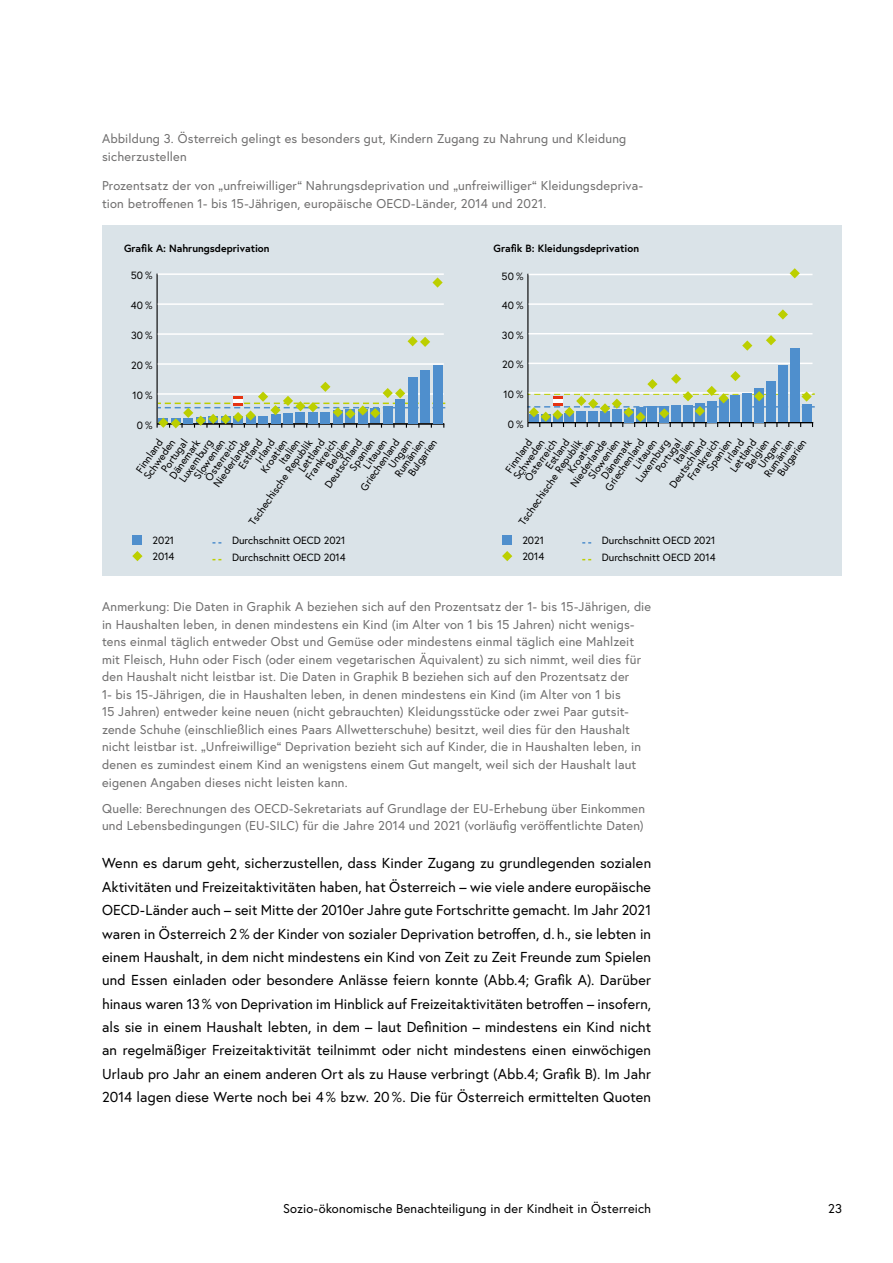
<style>
.page{position:relative;width:893px;height:1263px;background:#fff}
.page>*{position:absolute;margin:0;border:0;box-sizing:border-box;transform-origin:0 0}
.p_Abstand_danach{font:14.4px/23.4px "Europa Austria";letter-spacing:.01em;color:#000;text-align:justify}
.Abbildung_p_Quelle{font:12.75px/17.5px "Europa Austria";letter-spacing:.015em;color:#706f6f}
.Abbildung_p_Abbildung_Beschreibung{font:12.75px/17.5px "Europa Austria";letter-spacing:.015em;color:#706f6f}
.Abbildung_p_Abbildung_Titel{font:12.75px/17.5px "Europa Austria";letter-spacing:.015em;color:#706f6f}
.t1{font:12.75px "Europa Austria";letter-spacing:.015em;color:#000}
.t2{font:10.5px/16.2px "Europa Austria";color:#000}
.t3{font:700 10.5px "Europa Austria";color:#000}
</style>
<div class="page">
<div style="left:102px;top:225px;width:740px;height:351px;background:#dae3e8"></div>
<hr style="left:157px;top:274px;width:1px;height:150px;background:#000">
<hr style="left:158px;top:363px;width:286px;height:2px;background:#fff">
<hr style="left:158px;top:333px;width:286px;height:2px;background:#fff">
<hr style="left:158px;top:303px;width:286px;height:2px;background:#fff">
<hr style="left:158px;top:273px;width:286px;height:2px;background:#fff">
<div style="left:408px;top:377px;width:9px;height:46px;background:#4f8fcd"></div>
<div style="left:421px;top:371px;width:9px;height:52px;background:#4f8fcd"></div>
<div style="left:433px;top:365px;width:9px;height:58px;background:#4f8fcd"></div>
<svg style="left:408px;top:336px;width:22px;height:11px"></svg>
<svg style="left:432px;top:277px;width:11px;height:11px"></svg>
<svg style="left:157px;top:382px;width:288px;height:46px"></svg>
<hr style="left:527px;top:274px;width:1px;height:149px;background:#000">
<hr style="left:529px;top:363px;width:283px;height:1px;background:#fff">
<hr style="left:529px;top:333px;width:283px;height:1px;background:#fff">
<hr style="left:529px;top:303px;width:283px;height:2px;background:#fff">
<hr style="left:529px;top:274px;width:283px;height:1px;background:#fff">
<div style="left:778px;top:365px;width:9px;height:57px;background:#4f8fcd"></div>
<div style="left:790px;top:348px;width:9px;height:74px;background:#4f8fcd"></div>
<svg style="left:742px;top:340px;width:10px;height:11px"></svg>
<svg style="left:766px;top:335px;width:10px;height:10px"></svg>
<svg style="left:778px;top:309px;width:10px;height:11px"></svg>
<svg style="left:790px;top:268px;width:10px;height:10px"></svg>
<svg style="left:527px;top:371px;width:288px;height:56px"></svg>
<div style="left:133px;top:536px;width:9px;height:9px;background:#4f8fcd"></div>
<svg style="left:132px;top:551px;width:11px;height:10px"></svg>
<svg style="left:212px;top:542px;width:9px;height:2px"></svg>
<div style="left:503px;top:536px;width:9px;height:9px;background:#4f8fcd"></div>
<svg style="left:502px;top:551px;width:10px;height:10px"></svg>
<svg style="left:582px;top:542px;width:9px;height:2px"></svg>
<p class="Abbildung_p_Abbildung_Titel" style="left:102px;top:130px;width:526px">Abbildung 3. Österreich gelingt es besonders gut, Kindern Zugang zu Nahrung und Kleidung sicherzustellen</p>
<p class="Abbildung_p_Abbildung_Beschreibung" style="left:102px;top:177px;width:542px">Prozentsatz der von „unfreiwilliger“ Nahrungsdeprivation und „unfreiwilliger“ Kleidungsdepriva&shy;tion betroffenen 1- bis 15-Jährigen, europäische OECD-Länder, 2014 und 2021.</p>
<p class="t3" style="left:124px;top:242px;width:147px">Grafik A: Nahrungsdeprivation</p>
<p class="t3" style="left:494px;top:242px;width:147px">Grafik B: Kleidungsdeprivation</p>
<p class="t2" style="left:131px;top:267px;width:23px">50 %</p>
<p class="t2" style="left:502px;top:268px;width:23px">50 %</p>
<p class="t2" style="left:131px;top:297px;width:23px">40 %</p>
<p class="t2" style="left:502px;top:297px;width:23px">40 %</p>
<p class="t2" style="left:131px;top:327px;width:23px">30 %</p>
<p class="t2" style="left:502px;top:327px;width:23px">30 %</p>
<p class="t2" style="left:131px;top:357px;width:23px">20 %</p>
<p class="t2" style="left:502px;top:356px;width:23px">20 %</p>
<p class="t2" style="left:133px;top:387px;width:22px">10 %</p>
<p class="t2" style="left:503px;top:386px;width:22px">10 %</p>
<p class="t2" style="left:137px;top:417px;width:17px">0 %</p>
<p class="t2" style="left:508px;top:416px;width:17px">0 %</p>
<p class="t2" style="left:245px;top:519px;width:104px;rotate:-55deg">Tschechische Republik</p>
<p class="t2" style="left:165px;top:473px;width:47px;rotate:-55deg">Dänemark</p>
<p class="t2" style="left:301px;top:474px;width:49px;rotate:-55deg">Frankreich</p>
<p class="t2" style="left:201px;top:475px;width:50px;rotate:-55deg">Österreich</p>
<p class="t2" style="left:356px;top:485px;width:62px;rotate:-55deg">G riechenland</p>
<p class="t2" style="left:320px;top:482px;width:58px;rotate:-55deg">Deutschland</p>
<p class="t2" style="left:294px;top:466px;width:39px;rotate:-55deg">Lettland</p>
<p class="t2" style="left:251px;top:457px;width:27px;rotate:-55deg">Irland</p>
<p class="t2" style="left:234px;top:463px;width:35px;rotate:-55deg">Estland</p>
<p class="t2" style="left:157px;top:467px;width:39px;rotate:-55deg">Portugal</p>
<p class="t2" style="left:132px;top:467px;width:40px;rotate:-55deg">Finnland</p>
<p class="t2" style="left:209px;top:481px;width:57px;rotate:-55deg">Niederlande</p>
<p class="t2" style="left:404px;top:470px;width:44px;rotate:-55deg">Bulgarien</p>
<p class="t2" style="left:390px;top:471px;width:45px;rotate:-55deg">Rumänien</p>
<p class="t2" style="left:384px;top:462px;width:34px;rotate:-55deg">U ngarn</p>
<p class="t2" style="left:359px;top:463px;width:35px;rotate:-55deg">Litauen</p>
<p class="t2" style="left:345px;top:465px;width:37px;rotate:-55deg">Spanien</p>
<p class="t2" style="left:321px;top:463px;width:35px;rotate:-55deg">Belgien</p>
<p class="t2" style="left:274px;top:459px;width:30px;rotate:-55deg">Italien</p>
<p class="t2" style="left:256px;top:467px;width:40px;rotate:-55deg">Kroatien</p>
<p class="t2" style="left:189px;top:473px;width:48px;rotate:-55deg">Slowenien</p>
<p class="t2" style="left:175px;top:477px;width:52px;rotate:-55deg">Luxemburg</p>
<p class="t2" style="left:139px;top:474px;width:48px;rotate:-55deg">Schweden</p>
<p class="t2" style="left:597px;top:473px;width:47px;rotate:-55deg">Dänemark</p>
<p class="t2" style="left:514px;top:519px;width:104px;rotate:-55deg">Tschechische Republik</p>
<p class="t2" style="left:683px;top:474px;width:49px;rotate:-55deg">Frankreich</p>
<p class="t2" style="left:520px;top:475px;width:50px;rotate:-55deg">Österreich</p>
<p class="t2" style="left:726px;top:466px;width:39px;rotate:-55deg">Lettland</p>
<p class="t2" style="left:720px;top:457px;width:27px;rotate:-55deg">Irland</p>
<p class="t2" style="left:665px;top:482px;width:58px;rotate:-55deg">Deutschland</p>
<p class="t2" style="left:651px;top:467px;width:39px;rotate:-55deg">Portugal</p>
<p class="t2" style="left:601px;top:485px;width:62px;rotate:-55deg">G riechenland</p>
<p class="t2" style="left:541px;top:463px;width:35px;rotate:-55deg">Estland</p>
<p class="t2" style="left:501px;top:467px;width:40px;rotate:-55deg">Finnland</p>
<p class="t2" style="left:566px;top:481px;width:57px;rotate:-55deg">Niederlande</p>
<p class="t2" style="left:773px;top:470px;width:44px;rotate:-55deg">Bulgarien</p>
<p class="t2" style="left:760px;top:471px;width:45px;rotate:-55deg">Rumänien</p>
<p class="t2" style="left:753px;top:462px;width:34px;rotate:-55deg">U ngarn</p>
<p class="t2" style="left:741px;top:463px;width:35px;rotate:-55deg">Belgien</p>
<p class="t2" style="left:702px;top:465px;width:37px;rotate:-55deg">Spanien</p>
<p class="t2" style="left:669px;top:459px;width:30px;rotate:-55deg">Italien</p>
<p class="t2" style="left:631px;top:477px;width:52px;rotate:-55deg">Luxemburg</p>
<p class="t2" style="left:629px;top:463px;width:35px;rotate:-55deg">Litauen</p>
<p class="t2" style="left:584px;top:473px;width:48px;rotate:-55deg">Slowenien</p>
<p class="t2" style="left:563px;top:467px;width:40px;rotate:-55deg">Kroatien</p>
<p class="t2" style="left:509px;top:474px;width:48px;rotate:-55deg">Schweden</p>
<p class="t2" style="left:153px;top:532px;width:23px">2021<br>2014</p>
<p class="t2" style="left:232px;top:531px;width:115px;line-height:16.8px">Durchschnitt OECD 2021<br>Durchschnitt OECD 2014</p>
<p class="t2" style="left:522px;top:532px;width:23px">2021<br>2014</p>
<p class="t2" style="left:602px;top:531px;width:115px;line-height:16.8px">Durchschnitt OECD 2021<br>Durchschnitt OECD 2014</p>
<p class="Abbildung_p_Quelle" style="left:102px;top:598px;width:551px">Anmerkung: Die Daten in Graphik A beziehen sich auf den Prozentsatz der 1- bis 15-Jährigen, die in Haushalten leben, in denen mindestens ein Kind (im Alter von 1 bis 15 Jahren) nicht wenigs&shy;tens einmal täglich entweder Obst und Gemüse oder mindestens einmal täglich eine Mahlzeit mit Fleisch, Huhn oder Fisch (oder einem vegetarischen Äquivalent) zu sich nimmt, weil dies für den Haushalt nicht leistbar ist. Die Daten in Graphik B beziehen sich auf den Prozentsatz der<br>1- bis 15-Jährigen, die in Haushalten leben, in denen mindestens ein Kind (im Alter von 1 bis<br>15 Jahren) entweder keine neuen (nicht gebrauchten) Kleidungsstücke oder zwei Paar gutsit&shy;zende Schuhe (einschließlich eines Paars Allwetterschuhe) besitzt, weil dies für den Haushalt nicht leistbar ist. „Unfreiwillige“ Deprivation bezieht sich auf Kinder, die in Haushalten leben, in denen es zumindest einem Kind an wenigstens einem Gut mangelt, weil sich der Haushalt laut eigenen Angaben dieses nicht leisten kann.</p>
<p class="Abbildung_p_Quelle" style="left:102px;top:799px;width:545px">Quelle: Berechnungen des OECD-Sekretariats auf Grundlage der EU-Erhebung über Einkommen und Lebensbedingungen (EU-SILC) für die Jahre 2014 und 2021 (vorläufig veröffentlichte Daten)</p>
<p class="p_Abstand_danach" style="left:102px;top:851px;width:551px">Wenn es darum geht, sicherzustellen, dass Kinder Zugang zu grundlegenden sozialen Aktivitäten und Freizeitaktivitäten haben, hat Österreich – wie viele andere europäische OECD-Länder auch – seit Mitte der 2010er Jahre gute Fortschritte gemacht. Im Jahr 2021 waren in Österreich 2 % der Kinder von sozialer Deprivation betroffen, d. h., sie lebten in einem Haushalt, in dem nicht mindestens ein Kind von Zeit zu Zeit Freunde zum Spielen und Essen einladen oder besondere Anlässe feiern konnte (Abb.4; Grafik A). Darüber hinaus waren 13% von Deprivation im Hinblick auf Freizeitaktivitäten betroffen – insofern, als sie in einem Haushalt lebten, in dem – laut Definition – mindestens ein Kind nicht an regelmäßiger Freizeitaktivität teilnimmt oder nicht mindestens einen einwöchigen Urlaub pro Jahr an einem anderen Ort als zu Hause verbringt (Abb.4; Grafik B). Im Jahr 2014 lagen diese Werte noch bei 4 % bzw. 20 %. Die für Österreich ermittelten Quoten</p>
<p class="t1" style="left:283px;top:1200px;width:369px">Sozio-ökonomische Benachteiligung in der Kindheit in Österreich</p>
<p class="t1" style="left:828px;top:1200px;width:15px">23</p>
</div>
